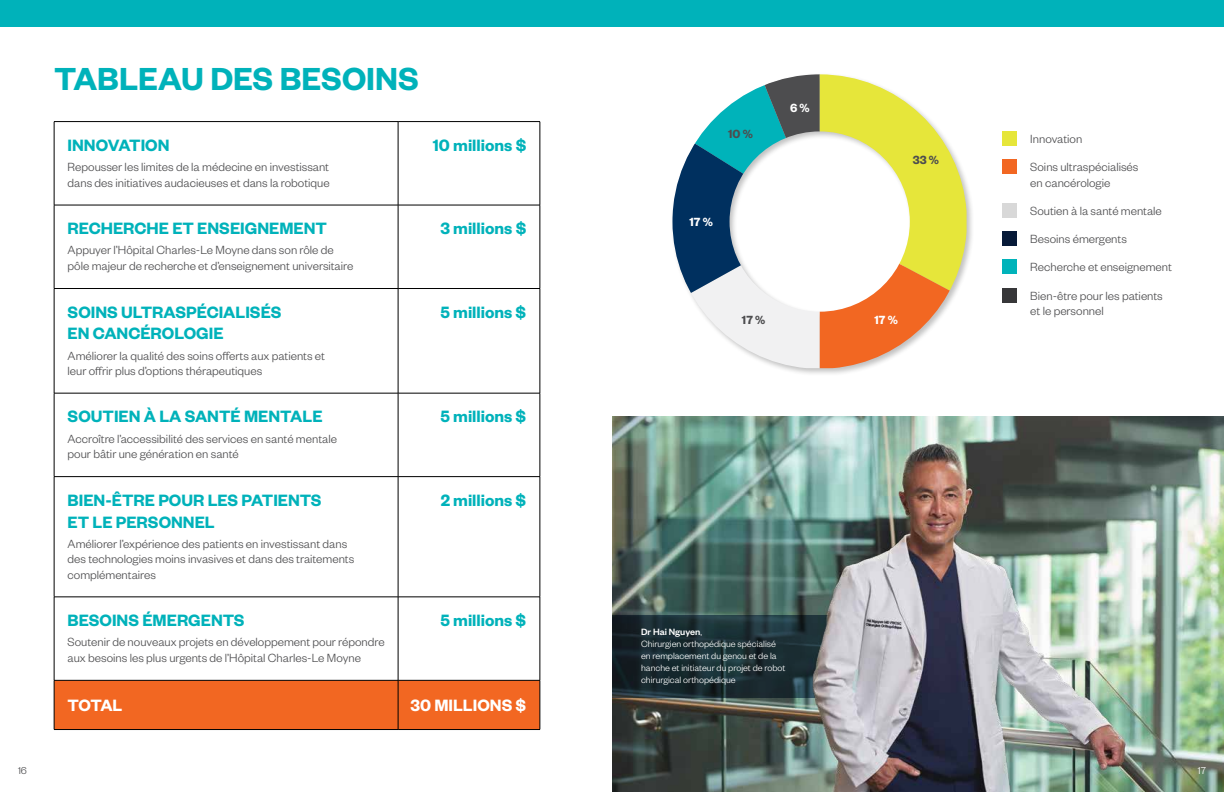
<style>
.page{position:relative;width:1224px;height:792px;background:#fff}
.page>*{position:absolute;margin:0;border:0;box-sizing:border-box;transform-origin:0 0}
.t1{font:600 35px "Founders Grotesk";color:#00b2ba}
.t2{font:600 18px/21.6px "Founders Grotesk";color:#00b2ba}
.t3{font:600 18px "Founders Grotesk";color:#fff}
.t4{font:300 13px/15.6px "Founders Grotesk";color:#4d4d4f}
.t5{font:600 13px "Founders Grotesk";color:#4d4d4f}
.t6{font:600 13px "Founders Grotesk";color:#fff}
.t7{font:300 11px "Founders Grotesk";color:#4d4d4f}
.t8{font:300 11px "Founders Grotesk";color:#fff}
.t9{font:300 10px/12px "Founders Grotesk";color:#fff}
.s1{font-weight:500}
</style>
<div class="page">
<div style="left:0;top:0;width:1224px;height:26px;background:#00b2ba"></div>
<div style="left:55px;top:681px;width:485px;height:48px;background:#f26722"></div>
<hr style="left:54px;top:121px;width:344px;height:1px;background:#000">
<hr style="left:54px;top:122px;width:1px;height:83px;background:#000">
<hr style="left:398px;top:121px;width:142px;height:1px;background:#000">
<hr style="left:398px;top:122px;width:1px;height:83px;background:#000">
<hr style="left:540px;top:122px;width:1px;height:83px;background:#000">
<hr style="left:54px;top:205px;width:344px;height:1px;background:#000">
<hr style="left:54px;top:205px;width:1px;height:83px;background:#000">
<hr style="left:398px;top:205px;width:142px;height:1px;background:#000">
<hr style="left:398px;top:205px;width:1px;height:83px;background:#000">
<hr style="left:540px;top:205px;width:1px;height:83px;background:#000">
<hr style="left:54px;top:288px;width:344px;height:1px;background:#000">
<hr style="left:54px;top:289px;width:1px;height:104px;background:#000">
<hr style="left:398px;top:288px;width:142px;height:1px;background:#000">
<hr style="left:398px;top:289px;width:1px;height:104px;background:#000">
<hr style="left:540px;top:289px;width:1px;height:104px;background:#000">
<hr style="left:54px;top:393px;width:344px;height:1px;background:#000">
<hr style="left:54px;top:393px;width:1px;height:83px;background:#000">
<hr style="left:398px;top:393px;width:142px;height:1px;background:#000">
<hr style="left:398px;top:393px;width:1px;height:83px;background:#000">
<hr style="left:540px;top:393px;width:1px;height:83px;background:#000">
<hr style="left:54px;top:476px;width:344px;height:1px;background:#000">
<hr style="left:54px;top:477px;width:1px;height:120px;background:#000">
<hr style="left:398px;top:476px;width:142px;height:1px;background:#000">
<hr style="left:398px;top:477px;width:1px;height:120px;background:#000">
<hr style="left:540px;top:477px;width:1px;height:120px;background:#000">
<hr style="left:54px;top:597px;width:344px;height:1px;background:#000">
<hr style="left:54px;top:597px;width:1px;height:83px;background:#000">
<hr style="left:398px;top:597px;width:142px;height:1px;background:#000">
<hr style="left:398px;top:597px;width:1px;height:83px;background:#000">
<hr style="left:540px;top:597px;width:1px;height:83px;background:#000">
<hr style="left:54px;top:680px;width:344px;height:1px;background:#000">
<hr style="left:54px;top:680px;width:1px;height:49px;background:#000">
<hr style="left:398px;top:680px;width:142px;height:1px;background:#000">
<hr style="left:398px;top:680px;width:1px;height:49px;background:#000">
<hr style="left:540px;top:680px;width:1px;height:49px;background:#000">
<hr style="left:54px;top:729px;width:344px;height:1px;background:#000">
<hr style="left:398px;top:729px;width:142px;height:1px;background:#000">
<div style="left:670px;top:72px;width:305px;height:305px;background:#000;opacity:.25"></div>
<svg style="left:672px;top:74px;width:295px;height:294px"></svg>
<div style="left:1002px;top:131px;width:15px;height:15px;background:#e6e63a"></div>
<div style="left:1002px;top:159px;width:15px;height:15px;background:#f26722"></div>
<div style="left:1002px;top:203px;width:15px;height:15px;background:#d8d8d8"></div>
<div style="left:1002px;top:231px;width:15px;height:15px;background:#061a38"></div>
<div style="left:1002px;top:260px;width:15px;height:14px;background:#00b3ba"></div>
<div style="left:1002px;top:288px;width:15px;height:15px;background:#373739"></div>
<img style="left:612px;top:417px;width:612px;height:375px">
<svg style="left:612px;top:615px;width:277px;height:83px;background:#445157"></svg>
<h1 class="t1" style="left:54px;top:57px;width:366px">TABLEAU DES BESOINS</h1>
<h2 class="t2" style="left:68px;top:133px;width:103px">INNOVATION</h2>
<p class="t4" style="left:68px;top:158px;width:264px">Repousser les limites de la médecine en investissant dans des initiatives audacieuses et dans la robotique</p>
<h2 class="t2" style="left:68px;top:217px;width:261px">RECHERCHE ET ENSEIGNEMENT</h2>
<p class="t4" style="left:68px;top:242px;width:287px">Appuyer l’Hôpital Charles-Le Moyne dans son rôle de pôle majeur de recherche et d’enseignement universitaire</p>
<h2 class="t2" style="left:68px;top:300px;width:215px">SOINS ULTRASPÉCIALISÉS<br>EN CANCÉROLOGIE</h2>
<p class="t4" style="left:68px;top:347px;width:259px">Améliorer la qualité des soins offerts aux patients et leur offrir plus d’options thérapeutiques</p>
<h2 class="t2" style="left:68px;top:405px;width:256px">SOUTIEN À LA SANTÉ MENTALE</h2>
<p class="t4" style="left:68px;top:430px;width:271px">Accroître l’accessibilité des services en santé mentale pour bâtir une génération en santé</p>
<h2 class="t2" style="left:68px;top:489px;width:256px">BIEN-ÊTRE POUR LES PATIENTS<br>ET LE PERSONNEL</h2>
<p class="t4" style="left:68px;top:535px;width:288px">Améliorer l’expérience des patients en investissant dans des technologies moins invasives et dans des traitements complémentaires</p>
<h2 class="t2" style="left:68px;top:609px;width:179px">BESOINS ÉMERGENTS</h2>
<p class="t4" style="left:68px;top:634px;width:318px">Soutenir de nouveaux projets en développement pour répondre aux besoins les plus urgents de l’Hôpital Charles‑Le Moyne</p>
<h2 class="t2" style="left:433px;top:133px;width:95px">10 millions $</h2>
<h2 class="t2" style="left:440px;top:217px;width:88px">3 millions $</h2>
<h2 class="t2" style="left:440px;top:300px;width:87px">5 millions $</h2>
<h2 class="t2" style="left:440px;top:405px;width:87px">5 millions $</h2>
<h2 class="t2" style="left:441px;top:489px;width:87px">2 millions $</h2>
<h2 class="t2" style="left:440px;top:609px;width:87px">5 millions $</h2>
<h2 class="t3" style="left:68px;top:693px;width:56px">TOTAL</h2>
<h2 class="t3" style="left:410px;top:693px;width:117px">30 MILLIONS $</h2>
<p class="t5" style="left:728px;top:126px;width:26px">10 %</p>
<p class="t6" style="left:690px;top:213px;width:25px">17 %</p>
<p class="t6" style="left:790px;top:100px;width:21px">6 %</p>
<p class="t5" style="left:913px;top:151px;width:28px">33 %</p>
<p class="t5" style="left:742px;top:311px;width:25px">17 %</p>
<p class="t6" style="left:875px;top:311px;width:25px">17 %</p>
<p class="t4" style="left:1030px;top:124px;width:110px;line-height:28.2px">Innovation<br>Soins ultraspécialisés</p>
<p class="t4" style="left:1030px;top:168px;width:143px;line-height:28.2px">en cancérologie<br>Soutien à la santé mentale<br>Besoins émergents<br>Recherche et enseignement<br>Bien-être pour les patients</p>
<p class="t4" style="left:1030px;top:303px;width:75px">et le personnel</p>
<p class="t9" style="left:641px;top:626px;width:146px"><span class="s1">Dr Hai Nguyen</span>,<br>Chirurgien orthopédique spécialisé en remplacement du genou et de la hanche et initiateur du projet de robot chirurgical orthopédique</p>
<p class="t7" style="left:18px;top:764px;width:10px">16</p>
<p class="t8" style="left:1198px;top:764px;width:10px">17</p>
</div>
